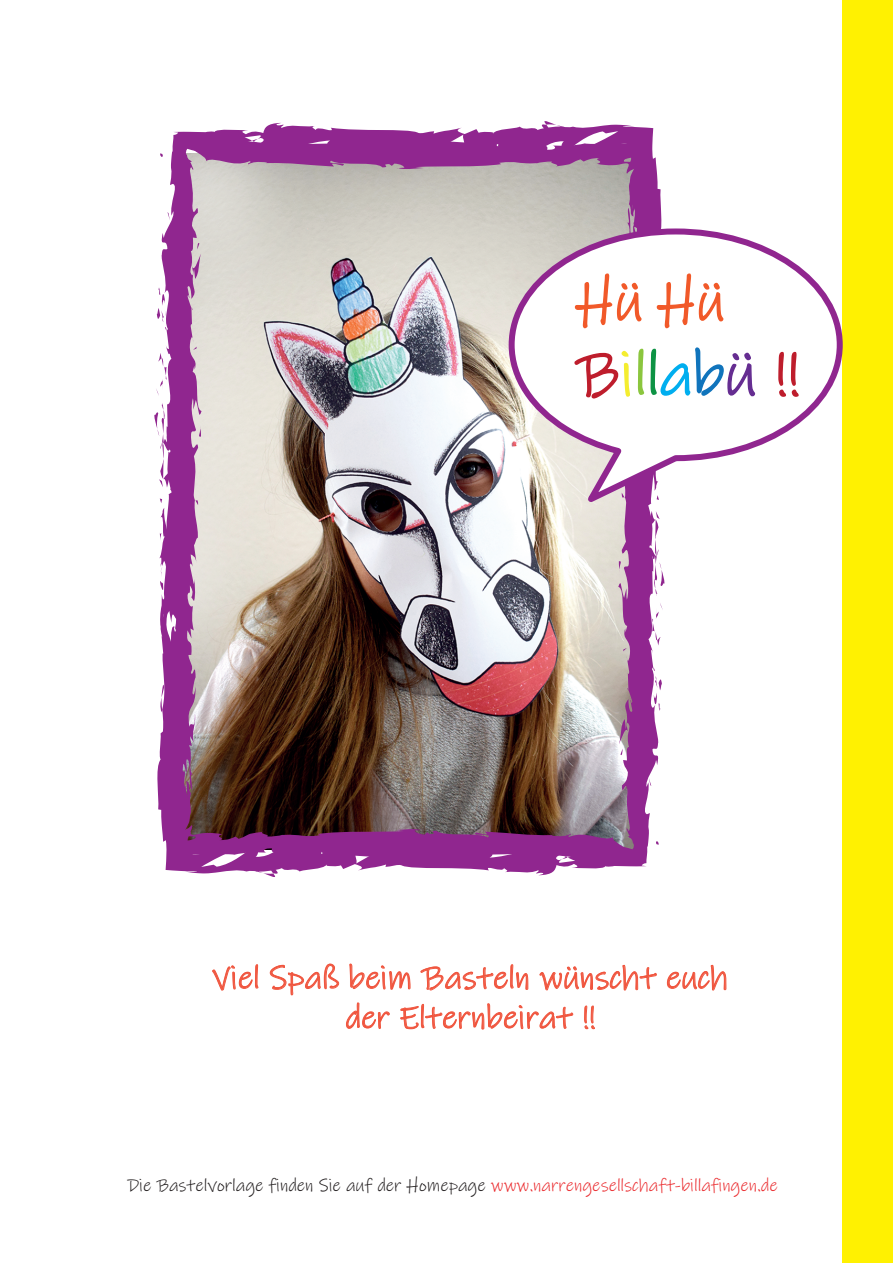
<style>
.page{position:relative;width:893px;height:1263px;background:#fff}
.page>*{position:absolute;margin:0;border:0;box-sizing:border-box;transform-origin:0 0}
.t1{font:63.15px "Ink Free";color:#be1d2c}
.t2{font:55.65px "Ink Free";color:#f15929}
.t3{font:33px/39.6px "Ink Free";color:#f0553e;text-align:center}
.t4{font:18px "Ink Free";color:#231f20}
.s1{color:#f4ed2f}
.s2{color:#8bc63e}
.s3{color:#0d9344}
.s4{color:#00aeef}
.s5{color:#1074bc}
.s6{color:#652d91}
.s7{color:#ea2a2d}
</style>
<div class="page">
<div style="left:842px;top:0;width:51px;height:1263px;background:#fff101"></div>
<svg style="left:212px;top:964px;width:47px;height:27px"></svg>
<svg style="left:270px;top:963px;width:69px;height:33px"></svg>
<svg style="left:667px;top:964px;width:60px;height:27px"></svg>
<svg style="left:346px;top:963px;width:311px;height:67px"></svg>
<svg style="left:544px;top:121px;width:7px;height:2px"></svg>
<svg style="left:173px;top:123px;width:490px;height:487px;fill:#90268f"></svg>
<svg style="left:662px;top:513px;width:3px;height:82px"></svg>
<svg style="left:268px;top:875px;width:8px;height:2px"></svg>
<img style="left:156px;top:139px;width:506px;height:736px">
<svg style="left:571px;top:847px;width:9px;height:3px"></svg>
<svg style="left:158px;top:563px;width:7px;height:37px"></svg>
<svg style="left:154px;top:403px;width:26px;height:122px"></svg>
<svg style="left:171px;top:533px;width:7px;height:33px"></svg>
<svg style="left:175px;top:664px;width:2px;height:13px"></svg>
<svg style="left:180px;top:635px;width:4px;height:5px"></svg>
<svg style="left:184px;top:656px;width:3px;height:24px"></svg>
<svg style="left:173px;top:815px;width:6px;height:3px"></svg>
<svg style="left:256px;top:840px;width:20px;height:8px"></svg>
<svg style="left:191px;top:137px;width:8px;height:2px"></svg>
<svg style="left:177px;top:139px;width:7px;height:4px"></svg>
<svg style="left:620px;top:748px;width:3px;height:7px"></svg>
<svg style="left:623px;top:648px;width:4px;height:11px"></svg>
<svg style="left:619px;top:560px;width:4px;height:13px"></svg>
<svg style="left:506px;top:225px;width:337px;height:288px"></svg>
<svg style="left:574px;top:173px;width:182px;height:293px"></svg>
<svg style="left:777px;top:351px;width:22px;height:47px"></svg>
<h2 class="t2" style="left:577px;top:269px;width:149px">Hü Hü</h2>
<h1 class="t1" style="left:577px;top:337px;width:224px">B<span class="s1">i</span><span class="s2">l</span><span class="s3">l</span><span class="s4">a</span><span class="s5">b</span><span class="s6">ü</span> !!</h1>
<h3 class="t3" style="left:212px;top:959px;width:517px">Viel Spaß beim Basteln wünscht euch der Elternbeirat !!</h3>
<p class="t4" style="left:127px;top:1175px;width:652px">Die Bastelvorlage finden Sie auf der Homepage <span class="s7">www.narrengesellschaft-billafingen.de</span></p>
</div>
